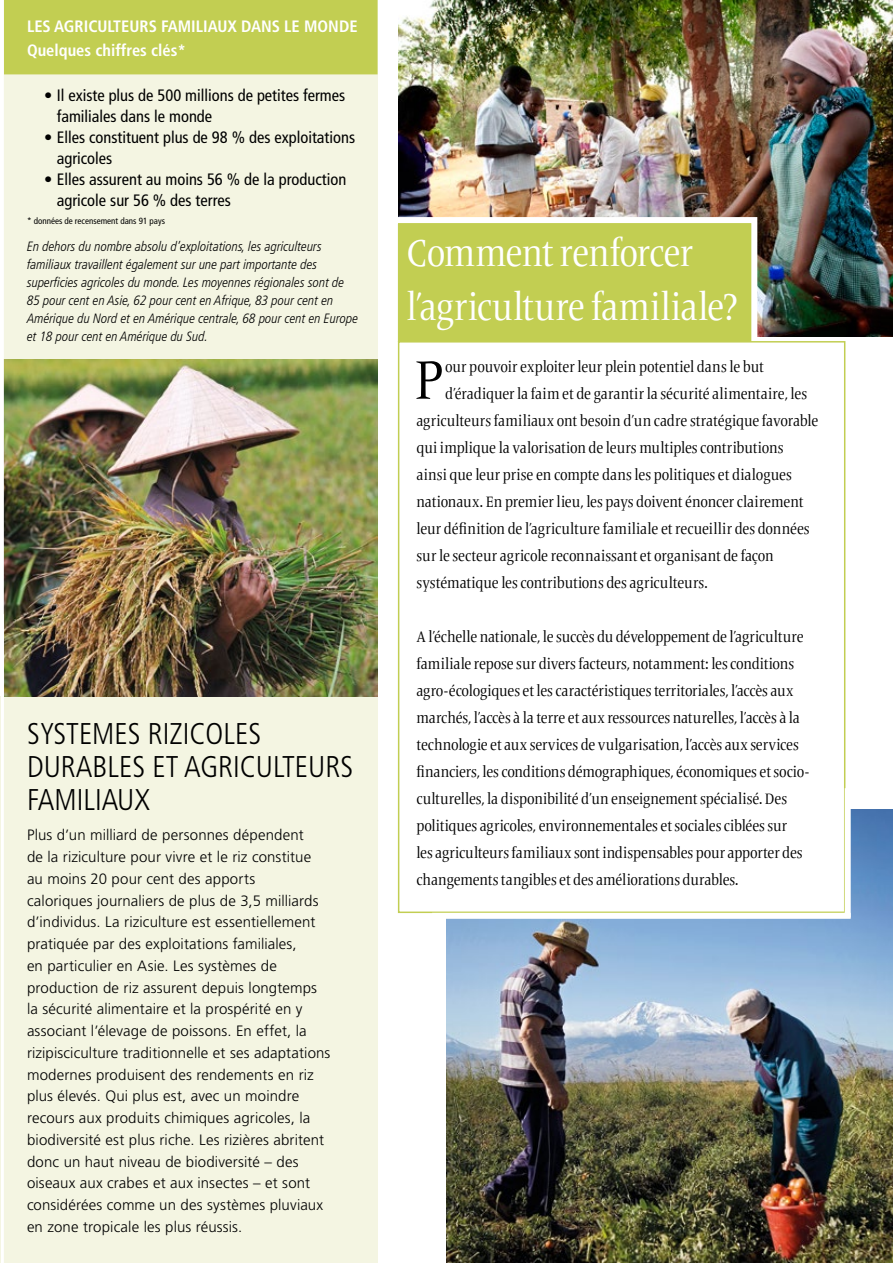
<style>
.page{position:relative;width:893px;height:1263px;background:#fff}
.page>*{position:absolute;margin:0;border:0;box-sizing:border-box;transform-origin:0 0}
.t1{font:condensed 56.7px "Frutiger Serif LT Pro";color:#000}
.t2{font:condensed 39px/54px "Frutiger Serif LT Pro";letter-spacing:-.02em;color:#fff}
.t3{font:300 condensed 30px/33px "Frutiger LT Pro";color:#000}
.t4{font:condensed 16.5px/21px "Frutiger LT Pro";color:#000}
.t5{font:700 condensed 16.5px/24px "Frutiger LT Pro";color:#fff}
.t6{font:condensed 15.75px/27px "Frutiger Serif LT Pro";letter-spacing:-.005em;color:#000}
.t7{font:300 15px/21.8px "Frutiger LT Pro";letter-spacing:.01em;color:#000}
.t8{font:italic 300 condensed 13.5px/18px "Frutiger LT Pro";color:#000}
.t9{font:condensed 9px "Frutiger LT Pro";color:#000}
</style>
<div class="page">
<img style="left:446px;top:809px;width:447px;height:454px">
<img style="left:398px;top:0;width:495px;height:336px">
<div style="left:1px;top:0;width:377px;height:1263px;background:#f4f5e2"></div>
<svg style="left:397px;top:214px;width:363px;height:126px;background:#c6d060"></svg>
<div style="left:4px;top:0;width:374px;height:74px;background:#c2ce52"></div>
<img style="left:4px;top:360px;width:374px;height:337px">
<svg style="left:397px;top:340px;width:449px;height:574px"></svg>
<div style="left:845px;top:788px;width:6px;height:129px;background:#fff"></div>
<div style="left:432px;top:913px;width:419px;height:6px;background:#fff"></div>
<svg style="left:4px;top:611px;width:3px;height:86px"></svg>
<hr style="left:0;top:0;width:4px;height:1263px;background:#fff">
<hr style="left:0;top:697px;width:1px;height:566px;background:#f4f5e2">
<p class="t5" style="left:27px;top:14px;width:332px">LES AGRICULTEURS FAMILIAUX DANS LE MONDE<br>Quelques chiffres clés*</p>
<p class="t4" style="left:57px;top:85px;width:290px;text-indent:-13px">• Il existe plus de 500 millions de petites fermes familiales dans le monde</p>
<p class="t4" style="left:57px;top:127px;width:300px;text-indent:-13px">• Elles constituent plus de 98 % des exploitations agricoles</p>
<p class="t4" style="left:57px;top:169px;width:291px;text-indent:-13px">• Elles assurent au moins 56 % de la production agricole sur 56 % des terres</p>
<p class="t9" style="left:27px;top:216px;width:140px">* données de recensement dans 91 pays</p>
<p class="t8" style="left:27px;top:237px;width:333px">En dehors du nombre absolu d’exploitations, les agriculteurs familiaux travaillent également sur une part importante des superficies agricoles du monde. Les moyennes régionales sont de 85 pour cent en Asie, 62 pour cent en Afrique, 83 pour cent en Amérique du Nord et en Amérique centrale, 68 pour cent en Europe et 18 pour cent en Amérique du Sud.</p>
<h3 class="t3" style="left:27px;top:717px;width:328px">SYSTEMES RIZICOLES<br>DURABLES ET AGRICULTEURS<br>FAMILIAUX</h3>
<p class="t7" style="left:27px;top:824px;width:305px">Plus d’un milliard de personnes dépendent<br>de la riziculture pour vivre et le riz constitue au moins 20 pour cent des apports<br>caloriques journaliers de plus de 3,5 milliards d’individus. La riziculture est essentiellement pratiquée par des exploitations familiales,<br>en particulier en Asie. Les systèmes de production de riz assurent depuis longtemps la sécurité alimentaire et la prospérité en y associant l’élevage de poissons. En effet, la rizipisciculture traditionnelle et ses adaptations modernes produisent des rendements en riz plus élevés. Qui plus est, avec un moindre recours aux produits chimiques agricoles, la biodiversité est plus riche. Les rizières abritent donc un haut niveau de biodiversité – des oiseaux aux crabes et aux insectes – et sont considérées comme un des systèmes pluviaux en zone tropicale les plus réussis.</p>
<h2 class="t2" style="left:406px;top:226px;width:332px">Comment renforcer l’agriculture familiale?</h2>
<h1 class="t1" style="left:415px;top:347px;width:30px">P</h1>
<p class="t6" style="left:445px;top:353px;width:320px">our pouvoir exploiter leur plein potentiel dans le but</p>
<p class="t6" style="left:445px;top:380px;width:363px">d’éradiquer la faim et de garantir la sécurité alimentaire, les</p>
<p class="t6" style="left:416px;top:407px;width:404px">agriculteurs familiaux ont besoin d’un cadre stratégique favorable</p>
<p class="t6" style="left:416px;top:434px;width:369px">qui implique la valorisation de leurs multiples contributions</p>
<p class="t6" style="left:416px;top:461px;width:377px">ainsi que leur prise en compte dans les politiques et dialogues</p>
<p class="t6" style="left:416px;top:488px;width:388px">nationaux. En premier lieu, les pays doivent énoncer clairement</p>
<p class="t6" style="left:416px;top:515px;width:395px">leur définition de l’agriculture familiale et recueillir des données</p>
<p class="t6" style="left:416px;top:542px;width:359px">sur le secteur agricole reconnaissant et organisant de façon</p>
<p class="t6" style="left:416px;top:569px;width:293px">systématique les contributions des agriculteurs.</p>
<p class="t6" style="left:416px;top:623px;width:395px">A l’échelle nationale, le succès du développement de l’agriculture familiale repose sur divers facteurs, notamment: les conditions agro-écologiques et les caractéristiques territoriales, l’accès aux marchés, l’accès à la terre et aux ressources naturelles, l’accès à la technologie et aux services de vulgarisation, l’accès aux services financiers, les conditions démographiques, économiques et socio&shy;culturelles, la disponibilité d’un enseignement spécialisé. Des politiques agricoles, environnementales et sociales ciblées sur<br>les agriculteurs familiaux sont indispensables pour apporter des changements tangibles et des améliorations durables.</p>
</div>
